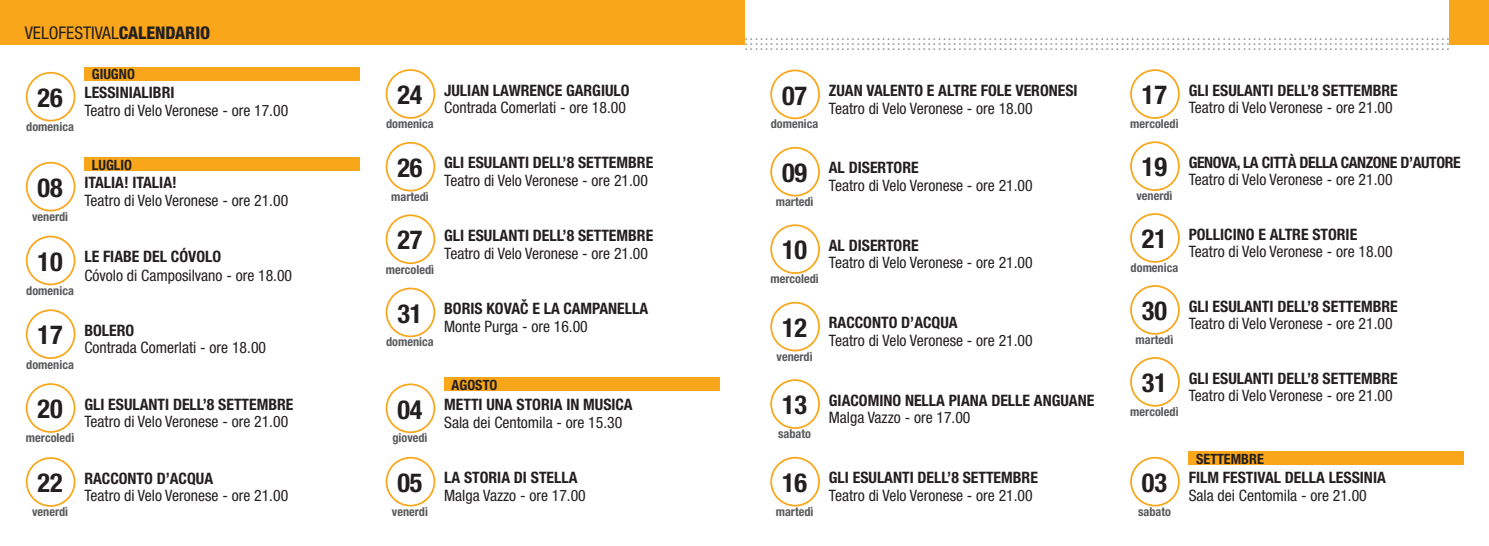
<style>
.page{position:relative;width:1489px;height:546px;background:#fff}
.page>*{position:absolute;margin:0;border:0;box-sizing:border-box;transform-origin:0 0}
.t1{font:condensed 17.5px "Helvetica Neue";color:#231f20}
.t2{font:condensed 15.75px/17.5px "Helvetica Neue";color:#231f20}
.t3{font:condensed 15.75px "Helvetica Neue";color:#939598}
.t4{font:700 condensed 15.75px/17.5px "Helvetica Neue";color:#231f20}
.t5{font:700 condensed 15.75px/17.5px "Helvetica Neue";letter-spacing:-.025em;color:#231f20}
.t6{font:700 condensed 14.17px "Helvetica Neue";color:#231f20}
.t7{font:700 condensed 12.25px "Helvetica Neue";color:#58595b}
.s1{font-weight:800}
.s2{font-weight:700;font-size:26.25px}
.s3{font-weight:700}
.s4{font-size:26.25px}
.s5{font-weight:400}
</style>
<div class="page">
<div style="left:1449px;top:0;width:39px;height:45px;background:#faa61a"></div>
<div style="left:0;top:0;width:744px;height:45px;background:#faa61a"></div>
<div style="left:84px;top:67px;width:276px;height:14px;background:#faa61a"></div>
<div style="left:444px;top:377px;width:275px;height:14px;background:#faa61a"></div>
<div style="left:84px;top:157px;width:276px;height:14px;background:#faa61a"></div>
<div style="left:1188px;top:451px;width:275px;height:14px;background:#faa61a"></div>
<div style="left:26px;top:72px;width:49px;height:49px;border:2px solid #faa61a;border-radius:50%"></div>
<div style="left:26px;top:162px;width:49px;height:49px;border:2px solid #faa61a;border-radius:50%"></div>
<div style="left:26px;top:236px;width:49px;height:49px;border:2px solid #faa61a;border-radius:50%"></div>
<div style="left:26px;top:309px;width:49px;height:50px;border:2px solid #faa61a;border-radius:50%"></div>
<div style="left:26px;top:383px;width:49px;height:50px;border:2px solid #faa61a;border-radius:50%"></div>
<div style="left:385px;top:383px;width:50px;height:50px;border:2px solid #faa61a;border-radius:50%"></div>
<div style="left:770px;top:70px;width:49px;height:49px;border:2px solid #faa61a;border-radius:50%"></div>
<div style="left:26px;top:457px;width:49px;height:50px;border:2px solid #faa61a;border-radius:50%"></div>
<div style="left:385px;top:457px;width:50px;height:49px;border:2px solid #faa61a;border-radius:50%"></div>
<div style="left:770px;top:147px;width:49px;height:49px;border:2px solid #faa61a;border-radius:50%"></div>
<div style="left:385px;top:69px;width:50px;height:50px;border:2px solid #faa61a;border-radius:50%"></div>
<div style="left:770px;top:224px;width:49px;height:50px;border:2px solid #faa61a;border-radius:50%"></div>
<div style="left:385px;top:142px;width:50px;height:49px;border:2px solid #faa61a;border-radius:50%"></div>
<div style="left:770px;top:302px;width:49px;height:49px;border:2px solid #faa61a;border-radius:50%"></div>
<div style="left:770px;top:379px;width:49px;height:50px;border:2px solid #faa61a;border-radius:50%"></div>
<div style="left:385px;top:214px;width:50px;height:50px;border:2px solid #faa61a;border-radius:50%"></div>
<div style="left:1130px;top:141px;width:49px;height:50px;border:2px solid #faa61a;border-radius:50%"></div>
<div style="left:1130px;top:213px;width:49px;height:50px;border:2px solid #faa61a;border-radius:50%"></div>
<div style="left:1130px;top:285px;width:49px;height:50px;border:2px solid #faa61a;border-radius:50%"></div>
<div style="left:1130px;top:357px;width:49px;height:49px;border:2px solid #faa61a;border-radius:50%"></div>
<div style="left:770px;top:457px;width:49px;height:49px;border:2px solid #faa61a;border-radius:50%"></div>
<div style="left:1130px;top:69px;width:49px;height:50px;border:2px solid #faa61a;border-radius:50%"></div>
<div style="left:1130px;top:457px;width:49px;height:49px;border:2px solid #faa61a;border-radius:50%"></div>
<div style="left:385px;top:287px;width:50px;height:50px;border:2px solid #faa61a;border-radius:50%"></div>
<p class="t1" style="left:25px;top:26px;width:187px">VELOFESTIVAL<span class="s1">CALENDARIO</span></p>
<p class="t6" style="left:92px;top:69px;width:45px">GIUGNO</p>
<p class="t2" style="left:84px;top:85px;width:205px;text-indent:-47px"><span class="s2">26</span> <span class="s3">LESSINIALIBRI<br></span>Teatro di Velo Veronese - ore 17.00</p>
<p class="t7" style="left:26px;top:122px;width:49px">domenica</p>
<p class="t6" style="left:92px;top:160px;width:42px">LUGLIO</p>
<p class="t2" style="left:84px;top:175px;width:205px;text-indent:-47px"><span class="s2">08</span> <span class="s3">ITALIA! ITALIA!<br></span>Teatro di Velo Veronese - ore 21.00</p>
<p class="t7" style="left:32px;top:212px;width:38px">venerdì</p>
<p class="t2" style="left:84px;top:248px;width:209px;line-height:18.9px;text-indent:-47px"><span class="s2">10</span> <span class="s3">LE FIABE DEL CÓVOLO<br></span>Cóvolo di Camposilvano - ore 18.00</p>
<p class="t7" style="left:26px;top:286px;width:49px">domenica</p>
<p class="t2" style="left:84px;top:323px;width:183px;text-indent:-47px"><span class="s2">17</span> <span class="s3">BOLERO<br></span>Contrada Comerlati - ore 18.00</p>
<p class="t7" style="left:26px;top:360px;width:49px">domenica</p>
<p class="t2" style="left:84px;top:397px;width:210px;text-indent:-47px"><span class="s2">20</span> <span class="s3">GLI ESULANTI DELL’8 SETTEMBRE<br></span>Teatro di Velo Veronese - ore 21.00</p>
<p class="t7" style="left:26px;top:433px;width:50px">mercoledì</p>
<p class="t2" style="left:84px;top:470px;width:205px;text-indent:-47px"><span class="s2">22</span> <span class="s3">RACCONTO D’ACQUA<br></span>Teatro di Velo Veronese - ore 21.00</p>
<p class="t7" style="left:32px;top:507px;width:38px">venerdì</p>
<p class="t2" style="left:397px;top:83px;width:234px;text-align:right"><span class="s2">24</span> <span class="s3">JULIAN LAWRENCE GARGIULO<br></span>Contrada Comerlati - ore 18.00</p>
<p class="t7" style="left:386px;top:119px;width:49px">domenica</p>
<p class="t2" style="left:444px;top:155px;width:210px;text-indent:-47px"><span class="s2">26</span> <span class="s3">GLI ESULANTI DELL’8 SETTEMBRE<br></span>Teatro di Velo Veronese - ore 21.00</p>
<p class="t7" style="left:391px;top:192px;width:39px">martedì</p>
<p class="t2" style="left:444px;top:228px;width:210px;text-indent:-47px"><span class="s2">27</span> <span class="s3">GLI ESULANTI DELL’8 SETTEMBRE<br></span>Teatro di Velo Veronese - ore 21.00</p>
<p class="t7" style="left:386px;top:265px;width:50px">mercoledì</p>
<p class="t4" style="left:522px;top:298px;width:5px">ˇ</p>
<p class="t4" style="left:444px;top:301px;width:205px;text-indent:-47px"><span class="s4">31</span> BORIS KOVAC E LA CAMPANELLA<br><span class="s5">Monte Purga - ore 16.00</span></p>
<p class="t7" style="left:386px;top:338px;width:49px">domenica</p>
<p class="t6" style="left:451px;top:380px;width:47px">AGOSTO</p>
<p class="t2" style="left:444px;top:397px;width:190px;text-indent:-47px"><span class="s2">04</span> <span class="s3">METTI UNA STORIA IN MUSICA<br></span>Sala dei Centomila - ore 15.30</p>
<p class="t7" style="left:392px;top:433px;width:37px">giovedì</p>
<p class="t2" style="left:444px;top:470px;width:143px;text-indent:-47px"><span class="s2">05</span> <span class="s3">LA STORIA DI STELLA<br></span>Malga Vazzo - ore 17.00</p>
<p class="t7" style="left:392px;top:507px;width:38px">venerdì</p>
<p class="t3" style="left:744px;top:28px;width:706px">...........................................................................................................................................</p>
<p class="t3" style="left:744px;top:34px;width:706px">...........................................................................................................................................</p>
<p class="t3" style="left:744px;top:39px;width:706px">...........................................................................................................................................</p>
<p class="t4" style="left:782px;top:83px;width:297px;text-align:center"><span class="s4">07</span> ZUAN VALENTO E ALTRE FOLE VERONESI<br><span class="s5">Teatro di Velo Veronese - ore 18.00</span></p>
<p class="t7" style="left:770px;top:120px;width:49px">domenica</p>
<p class="t2" style="left:828px;top:160px;width:205px;text-indent:-47px"><span class="s2">09</span> <span class="s3">AL DISERTORE<br></span>Teatro di Velo Veronese - ore 21.00</p>
<p class="t7" style="left:775px;top:197px;width:39px">martedì</p>
<p class="t2" style="left:828px;top:238px;width:205px;text-indent:-47px"><span class="s2">10</span> <span class="s3">AL DISERTORE<br></span>Teatro di Velo Veronese - ore 21.00</p>
<p class="t7" style="left:770px;top:275px;width:50px">mercoledì</p>
<p class="t2" style="left:828px;top:315px;width:205px;text-indent:-47px"><span class="s2">12</span> <span class="s3">RACCONTO D’ACQUA<br></span>Teatro di Velo Veronese - ore 21.00</p>
<p class="t7" style="left:776px;top:352px;width:38px">venerdì</p>
<p class="t4" style="left:828px;top:393px;width:267px;text-indent:-47px"><span class="s4">13</span> GIACOMINO NELLA PIANA DELLE ANGUANE<br><span class="s5">Malga Vazzo - ore 17.00</span></p>
<p class="t7" style="left:778px;top:429px;width:34px">sabato</p>
<p class="t2" style="left:828px;top:470px;width:210px;text-indent:-47px"><span class="s2">16</span> <span class="s3">GLI ESULANTI DELL’8 SETTEMBRE<br></span>Teatro di Velo Veronese - ore 21.00</p>
<p class="t7" style="left:775px;top:507px;width:39px">martedì</p>
<p class="t2" style="left:1188px;top:83px;width:210px;text-indent:-47px"><span class="s2">17</span> <span class="s3">GLI ESULANTI DELL’8 SETTEMBRE<br></span>Teatro di Velo Veronese - ore 21.00</p>
<p class="t7" style="left:1130px;top:120px;width:50px">mercoledì</p>
<p class="t5" style="left:1188px;top:155px;width:273px;text-indent:-47px"><span class="s4">19</span> GENOVA, LA CITTÀ DELLA CANZONE D’AUTORE<br><span class="s5">Teatro di Velo Veronese - ore 21.00</span></p>
<p class="t7" style="left:1136px;top:191px;width:38px">venerdì</p>
<p class="t2" style="left:1188px;top:227px;width:205px;text-indent:-47px"><span class="s2">21</span> <span class="s3">POLLICINO E ALTRE STORIE<br></span>Teatro di Velo Veronese - ore 18.00</p>
<p class="t7" style="left:1130px;top:263px;width:49px">domenica</p>
<p class="t2" style="left:1188px;top:298px;width:210px;text-indent:-47px"><span class="s2">30</span> <span class="s3">GLI ESULANTI DELL’8 SETTEMBRE<br></span>Teatro di Velo Veronese - ore 21.00</p>
<p class="t7" style="left:1135px;top:335px;width:39px">martedì</p>
<p class="t2" style="left:1188px;top:370px;width:210px;text-indent:-47px"><span class="s2">31</span> <span class="s3">GLI ESULANTI DELL’8 SETTEMBRE<br></span>Teatro di Velo Veronese - ore 21.00</p>
<p class="t7" style="left:1130px;top:407px;width:50px">mercoledì</p>
<p class="t6" style="left:1196px;top:454px;width:69px">SETTEMBRE</p>
<p class="t4" style="left:1188px;top:470px;width:199px;text-indent:-47px"><span class="s4">03</span> FILM FESTIVAL DELLA LESSINIA<br><span class="s5">Sala dei Centomila - ore 21.00</span></p>
<p class="t7" style="left:1137px;top:507px;width:34px">sabato</p>
</div>
